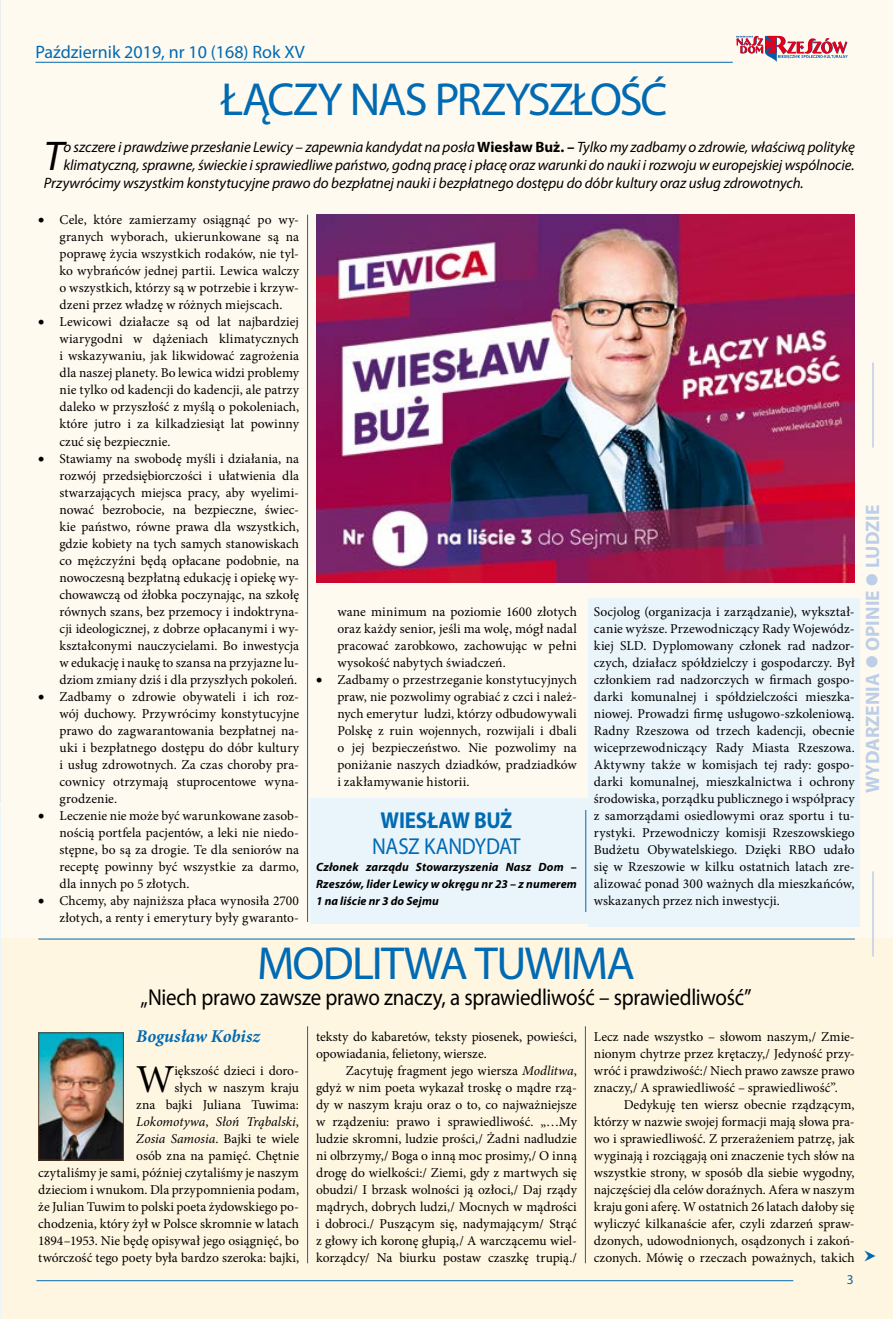
<style>
.page{position:relative;width:893px;height:1319px;background:#fff}
.page>*{position:absolute;margin:0;border:0;box-sizing:border-box;transform-origin:0 0}
.t1{font:46.5px "Myriad Pro";letter-spacing:-.04em;color:#006ab3}
.t2{font:italic 41.7px "Myriad Pro";color:#000}
.t3{font:39.6px "Minion Pro";color:#000}
.t4{font:23.1px "Myriad Pro";letter-spacing:-.015em;color:#000;scale:.91 1}
.t5{font:23.1px "Myriad Pro";letter-spacing:-.02em;color:#006ab3;scale:.91 1}
.t6{font:700 23.1px "Myriad Pro";letter-spacing:-.01em;color:#006ab3;scale:.91 1}
.t7{font:700 19.5px "Myriad Pro";color:#bccee8}
.t8{font:18px "Myriad Pro";color:#006ab3}
.t9{font:italic 700 18px "Minion Pro";color:#006ab3}
.t10{font:italic 15px "Myriad Pro";letter-spacing:-.005em;color:#000}
.t11{font:13.5px/17px "Minion Pro";color:#000;text-align:justify}
.t12{font:13.5px "Myriad Pro";color:#006ab3}
.t13{font:italic 700 12px/17px "Myriad Pro";letter-spacing:.01em;color:#000;text-align:justify}
.s1{font-weight:700;font-style:normal}
.s2{font-style:italic}
</style>
<div class="page">
<div style="left:0;top:0;width:893px;height:938px;background:#fffaef"></div>
<div style="left:310px;top:798px;width:550px;height:125px;background:#eaf4fb"></div>
<div style="left:588px;top:598px;width:272px;height:329px;background:#eaf4fb"></div>
<div style="left:0;top:938px;width:893px;height:380px;background:#fff6e1"></div>
<hr style="left:35px;top:62px;width:698px;height:1px;background:#006ab3">
<hr style="left:36px;top:1279px;width:757px;height:1px;background:#006ab3">
<svg style="left:736px;top:36px;width:112px;height:26px"></svg>
<hr style="left:0;top:0;width:1px;height:802px;background:#eceded">
<hr style="left:0;top:806px;width:1px;height:512px;background:#ebf6fc">
<hr style="left:872px;top:362px;width:2px;height:85px;background:#bccee8">
<hr style="left:872px;top:871px;width:2px;height:85px;background:#bccee8">
<img style="left:316px;top:215px;width:539px;height:368px">
<hr style="left:38px;top:938px;width:817px;height:1px;background:#006ab3">
<img style="left:41px;top:1034px;width:81px;height:124px">
<div style="left:39px;top:1032px;width:85px;height:128px;border:1px solid #5e3b24"></div>
<hr style="left:307px;top:215px;width:1px;height:706px;background:#006ab3">
<hr style="left:585px;top:809px;width:1px;height:102px;background:#006ab3">
<hr style="left:307px;top:1026px;width:1px;height:236px;background:#006ab3">
<hr style="left:585px;top:1026px;width:1px;height:236px;background:#006ab3">
<h3 class="t8" style="left:35px;top:41px;width:271px">Październik 2019, nr 10 (168) Rok XV</h3>
<h1 class="t1" style="left:221px;top:70px;width:448px">ŁĄCZY NAS PRZYSZŁOŚĆ</h1>
<p class="t10" style="left:63px;top:138px;width:793px">o szczere i prawdziwe przesłanie Lewicy – zapewnia kandydat na posła <span class="s1">Wiesław Buż. –</span> Tylko my zadbamy o zdrowie, właściwą politykę</p>
<p class="t10" style="left:63px;top:156px;width:793px">klimatyczną, sprawne, świeckie i sprawiedliwe państwo, godną pracę i płacę oraz warunki do nauki i rozwoju w europejskiej wspólnocie.</p>
<p class="t10" style="left:44px;top:174px;width:761px">Przywrócimy wszystkim konstytucyjne prawo do bezpłatnej nauki i bezpłatnego dostępu do dóbr kultury oraz usług zdrowotnych.</p>
<h2 class="t2" style="left:44px;top:130px;width:21px">T</h2>
<p class="t11" style="left:60px;top:211px;width:241px;text-indent:-21px">• Cele, które zamierzamy osiągnąć po wy&shy;granych wyborach, ukierunkowane są na poprawę życia wszystkich rodaków, nie tyl&shy;ko wybrańców jednej partii. Lewica walczy o wszystkich, którzy są w potrzebie i krzyw&shy;dzeni przez władzę w różnych miejscach.</p>
<p class="t11" style="left:60px;top:313px;width:241px;text-indent:-21px">• Lewicowi działacze są od lat najbardziej wiarygodni w dążeniach klimatycznych i wskazywaniu, jak likwidować zagrożenia dla naszej planety. Bo lewica widzi problemy nie tylko od kadencji do kadencji, ale patrzy daleko w przyszłość z myślą o pokoleniach, które jutro i za kilkadziesiąt lat powinny czuć się bezpiecznie.</p>
<p class="t11" style="left:60px;top:449px;width:241px;text-indent:-21px">• Stawiamy na swobodę myśli i działania, na rozwój przedsiębiorczości i ułatwienia dla stwarzających miejsca pracy, aby wyelimi&shy;nować bezrobocie, na bezpieczne, świec&shy;kie państwo, równe prawa dla wszystkich, gdzie kobiety na tych samych stanowiskach co mężczyźni będą opłacane podobnie, na nowoczesną bezpłatną edukację i opiekę wy&shy;chowawczą od żłobka poczynając, na szkołę równych szans, bez przemocy i indoktryna&shy;cji ideologicznej, z dobrze opłacanymi i wy&shy;kształconymi nauczycielami. Bo inwestycja w edukację i naukę to szansa na przyjazne lu&shy;dziom zmiany dziś i dla przyszłych pokoleń.</p>
<p class="t11" style="left:60px;top:688px;width:241px;text-indent:-21px">• Zadbamy o zdrowie obywateli i ich roz&shy;wój duchowy. Przywrócimy konstytucyjne prawo do zagwarantowania bezpłatnej na&shy;uki i bezpłatnego dostępu do dóbr kultury i usług zdrowotnych. Za czas choroby pra&shy;cownicy otrzymają stuprocentowe wyna&shy;grodzenie.</p>
<p class="t11" style="left:60px;top:807px;width:241px;text-indent:-21px">• Leczenie nie może być warunkowane zasob&shy;nością portfela pacjentów, a leki nie niedo&shy;stępne, bo są za drogie. Te dla seniorów na receptę powinny być wszystkie za darmo, dla innych po 5 złotych.</p>
<p class="t11" style="left:38px;top:892px;width:262px;text-align:right">• Chcemy, aby najniższa płaca wynosiła 2700 złotych, a renty i emerytury były gwaranto-</p>
<p class="t11" style="left:337px;top:603px;width:241px">wane minimum na poziomie 1600 złotych oraz każdy senior, jeśli ma wolę, mógł nadal pracować zarobkowo, zachowując w pełni wysokość nabytych świadczeń.</p>
<p class="t11" style="left:337px;top:671px;width:241px;text-indent:-21px">• Zadbamy o przestrzeganie konstytucyjnych praw, nie pozwolimy ograbiać z czci i należ&shy;nych emerytur ludzi, którzy odbudowywali Polskę z ruin wojennych, rozwijali i dbali o jej bezpieczeństwo. Nie pozwolimy na poniżanie naszych dziadków, pradziadków i zakłamywanie historii.</p>
<h3 class="t6" style="left:381px;top:805px;width:146px">WIESŁAW BUŻ</h3>
<h3 class="t5" style="left:372px;top:831px;width:165px">NASZ KANDYDAT</h3>
<p class="t13" style="left:316px;top:857px;width:262px">Członek zarządu Stowarzyszenia Nasz Dom – Rzeszów, lider Lewicy w okręgu nr 23 – z numerem 1 na liście nr 3 do Sejmu</p>
<p class="t11" style="left:594px;top:603px;width:262px">Socjolog (organizacja i zarządzanie), wykształ&shy;canie wyższe. Przewodniczący Rady Wojewódz&shy;kiej SLD. Dyplomowany członek rad nadzor&shy;czych, działacz spółdzielczy i gospodarczy. Był członkiem rad nadzorczych w firmach gospo&shy;darki komunalnej i spółdzielczości mieszka&shy;niowej. Prowadzi firmę usługowo-szkoleniową.<br>Radny Rzeszowa od trzech kadencji, obecnie wiceprzewodniczący Rady Miasta Rzeszowa.<br>Aktywny także w komisjach tej rady: gospo&shy;darki komunalnej, mieszkalnictwa i ochrony środowiska, porządku publicznego i współpracy z samorządami osiedlowymi oraz sportu i tu&shy;rystyki. Przewodniczy komisji Rzeszowskiego Budżetu Obywatelskiego. Dzięki RBO udało się w Rzeszowie w kilku ostatnich latach zre&shy;alizować ponad 300 ważnych dla mieszkańców, wskazanych przez nich inwestycji.</p>
<h1 class="t1" style="left:257px;top:934px;width:379px">MODLITWA TUWIMA</h1>
<h3 class="t4" style="left:141px;top:982px;width:673px">„Niech prawo zawsze prawo znaczy, a sprawiedliwość – sprawiedliwość”</h3>
<p class="t11" style="left:316px;top:1028px;width:262px">teksty do kabaretów, teksty piosenek, powieści, opowiadania, felietony, wiersze.</p>
<p class="t11" style="left:316px;top:1062px;width:262px;text-indent:30px">Zacytuję fragment jego wiersza <span class="s2">Modlitwa</span>, gdyż w nim poeta wykazał troskę o mądre rzą&shy;dy w naszym kraju oraz o to, co najważniejsze w rządzeniu: prawo i sprawiedliwość. „…My ludzie skromni, ludzie prości,/ Żadni nadludzie ni olbrzymy,/ Boga o inną moc prosimy,/ O inną drogę do wielkości:/ Ziemi, gdy z martwych się obudzi/ I brzask wolności ją ozłoci,/ Daj rządy mądrych, dobrych ludzi,/ Mocnych w mądrości i dobroci./ Puszącym się, nadymającym/ Strąć z głowy ich koronę głupią,/ A warczącemu wiel&shy;korządcy/ Na biurku postaw czaszkę trupią./</p>
<h3 class="t9" style="left:136px;top:1023px;width:125px">Bogusław Kobisz</h3>
<h3 class="t3" style="left:136px;top:1052px;width:40px">W</h3>
<p class="t11" style="left:594px;top:1028px;width:262px">Lecz nade wszystko – słowom naszym,/ Zmie&shy;nionym chytrze przez krętaczy,/ Jedyność przy&shy;wróć i prawdziwość:/ Niech prawo zawsze prawo znaczy,/ A sprawiedliwość – sprawiedliwość”.</p>
<p class="t11" style="left:594px;top:1096px;width:262px;text-indent:30px">Dedykuję ten wiersz obecnie rządzącym, którzy w nazwie swojej formacji mają słowa pra&shy;wo i sprawiedliwość. Z przerażeniem patrzę, jak wyginają i rozciągają oni znaczenie tych słów na wszystkie strony, w sposób dla siebie wygodny, najczęściej dla celów doraźnych. Afera w naszym kraju goni aferę. W ostatnich 26 latach dałoby się wyliczyć kilkanaście afer, czyli zdarzeń spraw&shy;dzonych, udowodnionych, osądzonych i zakoń&shy;czonych. Mówię o rzeczach poważnych, takich</p>
<p class="t11" style="left:38px;top:1062px;width:262px;text-align:right">iększość dzieci i doro-<br>słych w naszym kraju<br>zna bajki Juliana Tuwima:<br><span class="s2">Lokomotywa</span>, <span class="s2">Słoń Trąbalski</span>,<br><span class="s2">Zosia Samosia</span>. Bajki te wiele<br>osób zna na pamięć. Chętnie<br>czytaliśmy je sami, później czytaliśmy je naszym dzieciom i wnukom. Dla przypomnienia podam, że Julian Tuwim to polski poeta żydowskiego po&shy;chodzenia, który żył w Polsce skromnie w latach 1894–1953. Nie będę opisywał jego osiągnięć, bo twórczość tego poety była bardzo szeroka: bajki,</p>
<p class="t12" style="left:847px;top:1271px;width:8px">3</p>
<h3 class="t7" style="left:860px;top:793px;width:290px;rotate:-90deg">WYDARZENIA ● OPINIE ● LUDZIE</h3>
</div>
